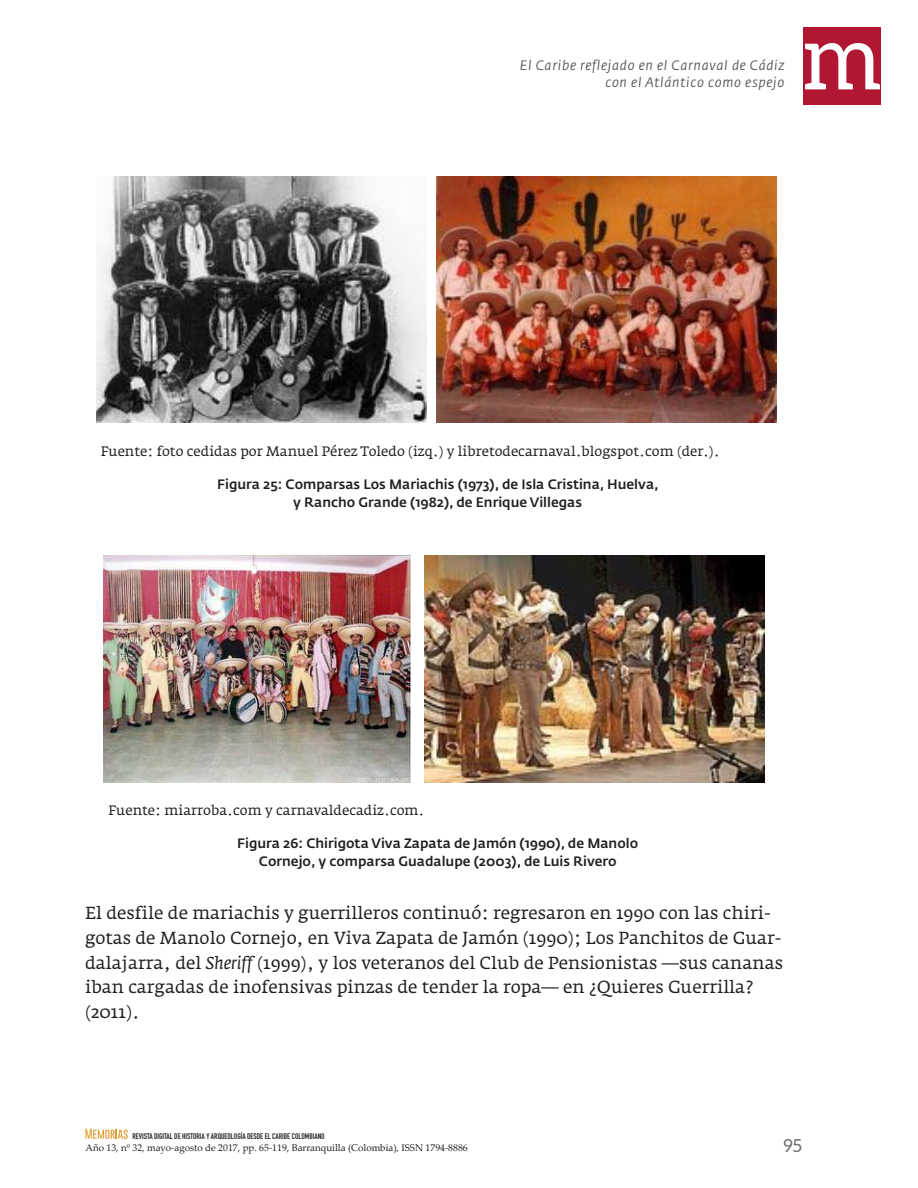
<style>
.page{position:relative;width:918px;height:1188px;background:#fff}
.page>*{position:absolute;margin:0;border:0;box-sizing:border-box;transform-origin:0 0}
.t1{font:18px "Aleo";color:#6c6d70}
.t2{font:17.25px/24.8px "Fedra Serif A";color:#231f20}
.t3{font:500 13.5px/18px "Fedra Sans Std";color:#231f20;text-align:center}
.t4{font:13.5px "Fedra Serif A";color:#231f20}
.t5{font:italic 13.5px/16.5px "Fedra Sans Std";letter-spacing:.05em;color:#57585a;text-align:right}
.t6{font:9.75px "Palatino Linotype";color:#231f20}
.t7{font:8.1px "DIN Engschrift Std";color:#231f20}
.s1{font-style:italic}
</style>
<div class="page">
<svg style="left:85px;top:1129px;width:43px;height:10px"></svg>
<div style="left:804px;top:27px;width:77px;height:78px;background:#b11633"></div>
<svg style="left:805px;top:43px;width:75px;height:46px"></svg>
<img style="left:96px;top:177px;width:330px;height:246px">
<img style="left:437px;top:177px;width:340px;height:246px">
<img style="left:104px;top:555px;width:306px;height:227px">
<img style="left:425px;top:555px;width:340px;height:227px">
<p class="t5" style="left:520px;top:57px;width:266px">El Caribe reflejado en el Carnaval de Cádiz con el Atlántico como espejo</p>
<p class="t4" style="left:101px;top:443px;width:620px">Fuente: foto cedidas por Manuel Pérez Toledo (izq.) y libretodecarnaval.blogspot.com (der.).</p>
<p class="t3" style="left:217px;top:475px;width:443px">Figura 25: Comparsas Los Mariachis (1973), de Isla Cristina, Huelva, y Rancho Grande (1982), de Enrique Villegas</p>
<p class="t4" style="left:109px;top:803px;width:318px">Fuente: miarroba.com y carnavaldecadiz.com.</p>
<p class="t3" style="left:237px;top:835px;width:402px">Figura 26: Chirigota Viva Zapata de Jamón (1990), de Manolo<br>Cornejo, y comparsa Guadalupe (2003), de Luis Rivero</p>
<p class="t2" style="left:85px;top:901px;width:699px">El desfile de mariachis y guerrilleros continuó: regresaron en 1990 con las chiri&shy;gotas de Manolo Cornejo, en Viva Zapata de Jamón (1990); Los Panchitos de Guar&shy;dalajarra, del <span class="s1">Sheriff</span> (1999), y los veteranos del Club de Pensionistas —sus cananas iban cargadas de inofensivas pinzas de tender la ropa— en ¿Quieres Guerrilla? (2011).</p>
<p class="t7" style="left:133px;top:1131px;width:194px">REVISTA DIGITAL DE HISTORIA Y ARQUEOLOGÍA DESDE EL CARIBE COLOMBIANO</p>
<p class="t6" style="left:85px;top:1143px;width:384px">Año 13, nº 32, mayo-agosto de 2017, pp. 65-119, Barranquilla (Colombia), ISSN 1794-8886</p>
<p class="t1" style="left:784px;top:1136px;width:20px">95</p>
</div>
